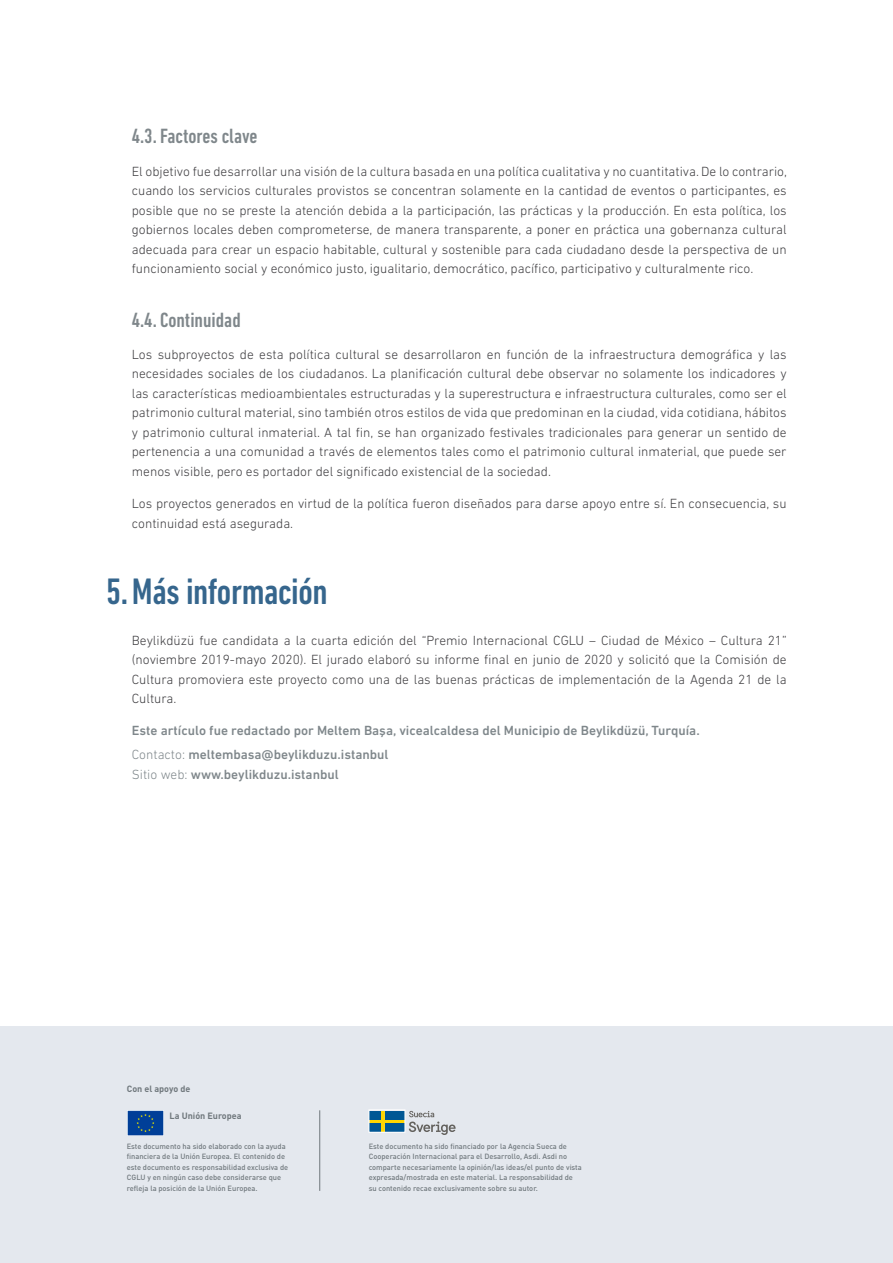
<style>
.page{position:relative;width:893px;height:1263px;background:#fff}
.page>*{position:absolute;margin:0;border:0;box-sizing:border-box;transform-origin:0 0}
.t1{font:500 condensed 37.5px "DIN Next LT Pro";letter-spacing:-.01em;color:#36668d}
.t2{font:500 condensed 21px "DIN Next LT Pro";color:#7f878b}
.t3{font:300 13.5px/19.5px "DIN Next LT Pro";color:#3e3d40;text-align:justify}
.t4{font:500 13.5px/23.7px "DIN Next LT Pro";color:#7f878b}
.t5{font:700 9px "DIN Pro";color:#70787d}
.t6{font:500 7.5px/10.5px "DIN Pro";color:#70787d}
.s1{font-weight:300}
</style>
<div class="page">
<div style="left:0;top:1027px;width:893px;height:236px;background:#e4e8ee"></div>
<img style="left:128px;top:1110px;width:36px;height:25px">
<svg style="left:369px;top:1111px;width:87px;height:24px"></svg>
<div style="left:369px;top:1111px;width:11px;height:8px;background:#005794"></div>
<div style="left:385px;top:1111px;width:20px;height:8px;background:#005794"></div>
<div style="left:369px;top:1123px;width:11px;height:9px;background:#005794"></div>
<div style="left:385px;top:1123px;width:20px;height:9px;background:#005794"></div>
<div style="left:369px;top:1109px;width:36px;height:23px;border:1px solid #fff"></div>
<hr style="left:319px;top:1110px;width:1px;height:81px;background:#70787d">
<h2 class="t2" style="left:132px;top:124px;width:127px">4.3. Factores clave</h2>
<p class="t3" style="left:132px;top:161px;width:657px">El objetivo fue desarrollar una visión de la cultura basada en una política cualitativa y no cuantitativa. De lo contrario, cuando los servicios culturales provistos se concentran solamente en la cantidad de eventos o participantes, es posible que no se preste la atención debida a la participación, las prácticas y la producción. En esta política, los gobiernos locales deben comprometerse, de manera transparente, a poner en práctica una gobernanza cultural adecuada para crear un espacio habitable, cultural y sostenible para cada ciudadano desde la perspectiva de un funcionamiento social y económico justo, igualitario, democrático, pacífico, participativo y culturalmente rico.</p>
<h2 class="t2" style="left:132px;top:308px;width:110px">4.4. Continuidad</h2>
<p class="t3" style="left:132px;top:344px;width:656px">Los subproyectos de esta política cultural se desarrollaron en función de la infraestructura demográfica y las necesidades sociales de los ciudadanos. La planificación cultural debe observar no solamente los indicadores y las características medioambientales estructuradas y la superestructura e infraestructura culturales, como ser el patrimonio cultural material, sino también otros estilos de vida que predominan en la ciudad, vida cotidiana, hábitos y patrimonio cultural inmaterial. A tal fin, se han organizado festivales tradicionales para generar un sentido de pertenencia a una comunidad a través de elementos tales como el patrimonio cultural inmaterial, que puede ser menos visible, pero es portador del significado existencial de la sociedad.</p>
<p class="t3" style="left:132px;top:494px;width:656px">Los proyectos generados en virtud de la política fueron diseñados para darse apoyo entre sí. En consecuencia, su continuidad está asegurada.</p>
<h1 class="t1" style="left:106px;top:570px;width:223px">5.Más información</h1>
<p class="t3" style="left:132px;top:630px;width:656px">Beylikdüzü fue candidata a la cuarta edición del “Premio Internacional CGLU – Ciudad de México – Cultura 21” (noviembre 2019-mayo 2020). El jurado elaboró su informe final en junio de 2020 y solicitó que la Comisión de Cultura promoviera este proyecto como una de las buenas prácticas de implementación de la Agenda 21 de la Cultura.</p>
<p class="t4" style="left:132px;top:719px;width:569px">Este artículo fue redactado por Meltem Başa, vicealcaldesa del Municipio de Beylikdüzü, Turquía.<br><span class="s1">Contacto:</span> meltembasa@beylikduzu.istanbul</p>
<p class="t4" style="left:132px;top:762px;width:208px"><span class="s1">Sitio web:</span> www.beylikduzu.istanbul</p>
<p class="t5" style="left:127px;top:1082px;width:65px">Con el apoyo de</p>
<p class="t5" style="left:170px;top:1110px;width:73px">La Unión Europea</p>
<p class="t6" style="left:127px;top:1140px;width:163px">Este documento ha sido elaborado con la ayuda financiera de la Unión Europea. El contenido de este documento es responsabilidad exclusiva de CGLU y en ningún caso debe considerarse que refleja la posición de la Unión Europea.</p>
<p class="t6" style="left:369px;top:1140px;width:215px">Este documento ha sido financiado por la Agencia Sueca de Cooperación Internacional para el Desarrollo, Asdi. Asdi no comparte necesariamente la opinión/las ideas/el punto de vista expresada/mostrada en este material. La responsabilidad de su contenido recae exclusivamente sobre su autor.</p>
</div>
